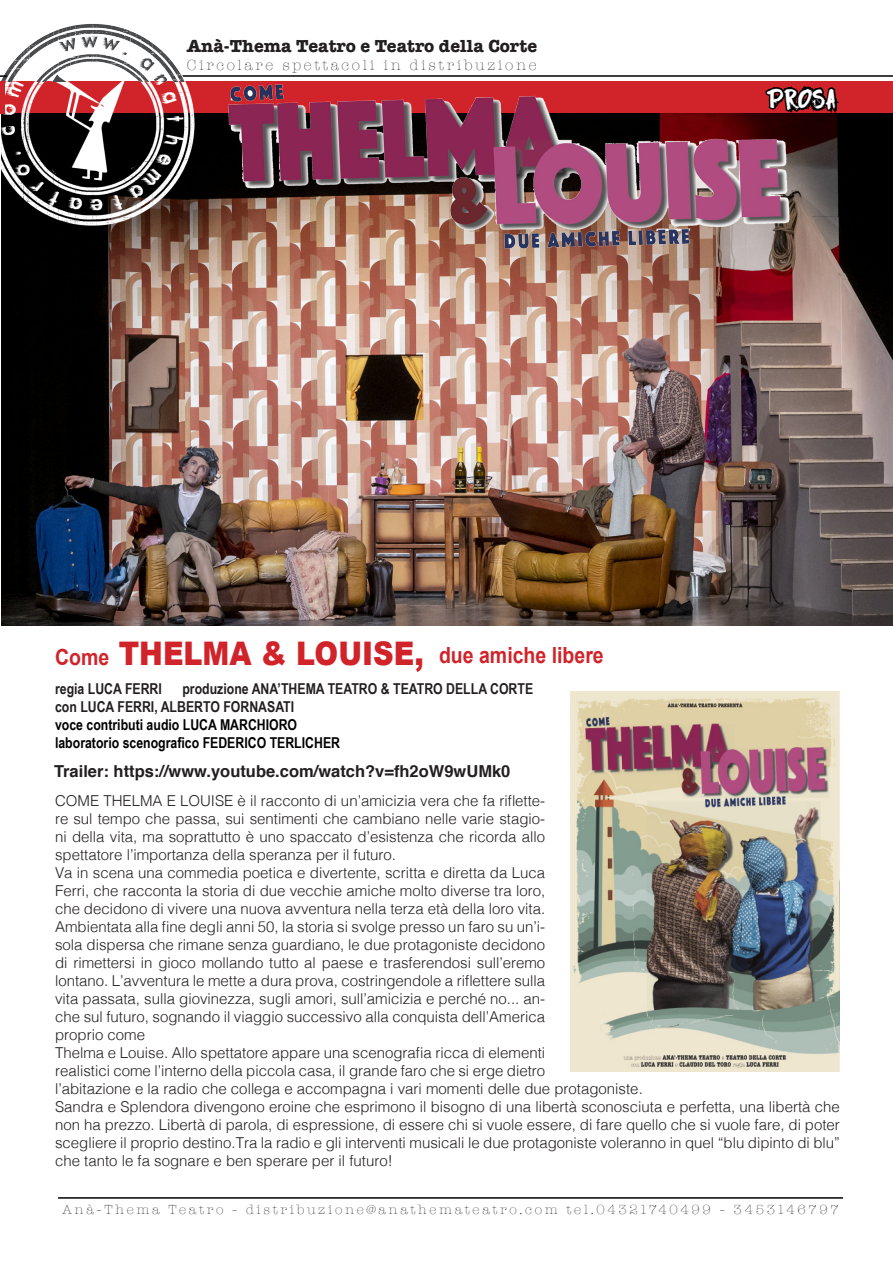
<style>
.page{position:relative;width:893px;height:1263px;background:#fff}
.page>*{position:absolute;margin:0;border:0;box-sizing:border-box;transform-origin:0 0}
.t1{font:900 32.55px "Arial";color:#d1232a;scale:.88 1}
.t2{font:27.3px "DK Flagellum Dei";letter-spacing:-.025em;color:#fff;scale:.88 1}
.t3{font:700 22.2px "Arial";color:#d1232a;scale:.88 1}
.t4{font:700 18px "American Typewriter";color:#231f20}
.t5{font:700 16.5px "Helvetica";color:#231f20}
.t6{font:300 15px/18px "Helvetica";color:#231f20}
.t7{font:700 15px/18px "Arial Narrow";color:#231f20}
.t8{font:700 15px/18px "Arial Narrow";color:#000}
.t9{font:300 15px "American Typewriter";letter-spacing:.175em;color:#231f20}
.t10{font:300 13.5px "American Typewriter";letter-spacing:.2em;color:#231f20}
.s1{font-weight:700;font-size:22.2px}
</style>
<div class="page">
<div style="left:1px;top:81px;width:892px;height:33px;background:#d1232a"></div>
<hr style="left:180px;top:75px;width:713px;height:2px;background:#000">
<img style="left:2px;top:114px;width:891px;height:512px">
<img style="left:1px;top:82px;width:204px;height:146px">
<img style="left:0;top:24px;width:206px;height:58px">
<hr style="left:58px;top:1197px;width:785px;height:2px;background:#000">
<img style="left:571px;top:692px;width:268px;height:379px">
<img style="left:206px;top:75px;width:620px;height:453px">
<hr style="left:0;top:82px;width:4px;height:32px;background:#d1232a">
<svg style="left:0;top:75px;width:7px;height:2px"></svg>
<svg style="left:761px;top:75px;width:84px;height:194px"></svg>
<p class="t4" style="left:187px;top:30px;width:352px">Anà-Thema Teatro e Teatro della Corte</p>
<p class="t9" style="left:187px;top:54px;width:351px">Circolare spettacoli in distribuzione</p>
<p class="t2" style="left:766px;top:81px;width:80px">PROSA</p>
<h1 class="t1" style="left:55px;top:630px;width:421px"><span class="s1">Come</span> THELMA &amp; LOUISE,</h1>
<p class="t7" style="left:55px;top:679px;width:108px">regia LUCA FERRI</p>
<h3 class="t3" style="left:439px;top:641px;width:189px">due amiche libere</h3>
<p class="t7" style="left:55px;top:679px;width:480px;text-indent:127px">produzione ANA’THEMA TEATRO &amp; TEATRO DELLA CORTE con LUCA FERRI, ALBERTO FORNASATI</p>
<p class="t8" style="left:55px;top:715px;width:287px">voce contributi audio LUCA MARCHIORO laboratorio scenografico FEDERICO TERLICHER</p>
<p class="t5" style="left:54px;top:758px;width:458px">Trailer: https://www.youtube.com/watch?v=fh2oW9wUMk0</p>
<p class="t6" style="left:55px;top:790px;width:786px">COME THELMA E LOUISE è il racconto di un’amicizia vera che fa riflette-<br>re sul tempo che passa, sui sentimenti che cambiano nelle varie stagio-<br>ni della vita, ma soprattutto è uno spaccato d’esistenza che ricorda allo<br>spettatore l’importanza della speranza per il futuro.<br>Va in scena una commedia poetica e divertente, scritta e diretta da Luca<br>Ferri, che racconta la storia di due vecchie amiche molto diverse tra loro,<br>che decidono di vivere una nuova avventura nella terza età della loro vita.<br>Ambientata alla fine degli anni 50, la storia si svolge presso un faro su un’i-<br>sola dispersa che rimane senza guardiano, le due protagoniste decidono<br>di rimettersi in gioco mollando tutto al paese e trasferendosi sull’eremo<br>lontano. L’avventura le mette a dura prova, costringendole a riflettere sulla<br>vita passata, sulla giovinezza, sugli amori, sull’amicizia e perché no... an-<br>che sul futuro, sognando il viaggio successivo alla conquista dell’America<br>proprio come<br>Thelma e Louise. Allo spettatore appare una scenografia ricca di elementi<br>realistici come l’interno della piccola casa, il grande faro che si erge dietro<br>l’abitazione e la radio che collega e accompagna i vari momenti delle due protagoniste.<br>Sandra e Splendora divengono eroine che esprimono il bisogno di una libertà sconosciuta e perfetta, una libertà che non ha prezzo. Libertà di parola, di espressione, di essere chi si vuole essere, di fare quello che si vuole fare, di poter scegliere il proprio destino.Tra la radio e gli interventi musicali le due protagoniste voleranno in quel “blu dipinto di blu” che tanto le fa sognare e ben sperare per il futuro!</p>
<p class="t10" style="left:62px;top:1200px;width:778px">Anà-Thema Teatro - distribuzione@anathemateatro.com tel.04321740499 - 3453146797</p>
</div>
